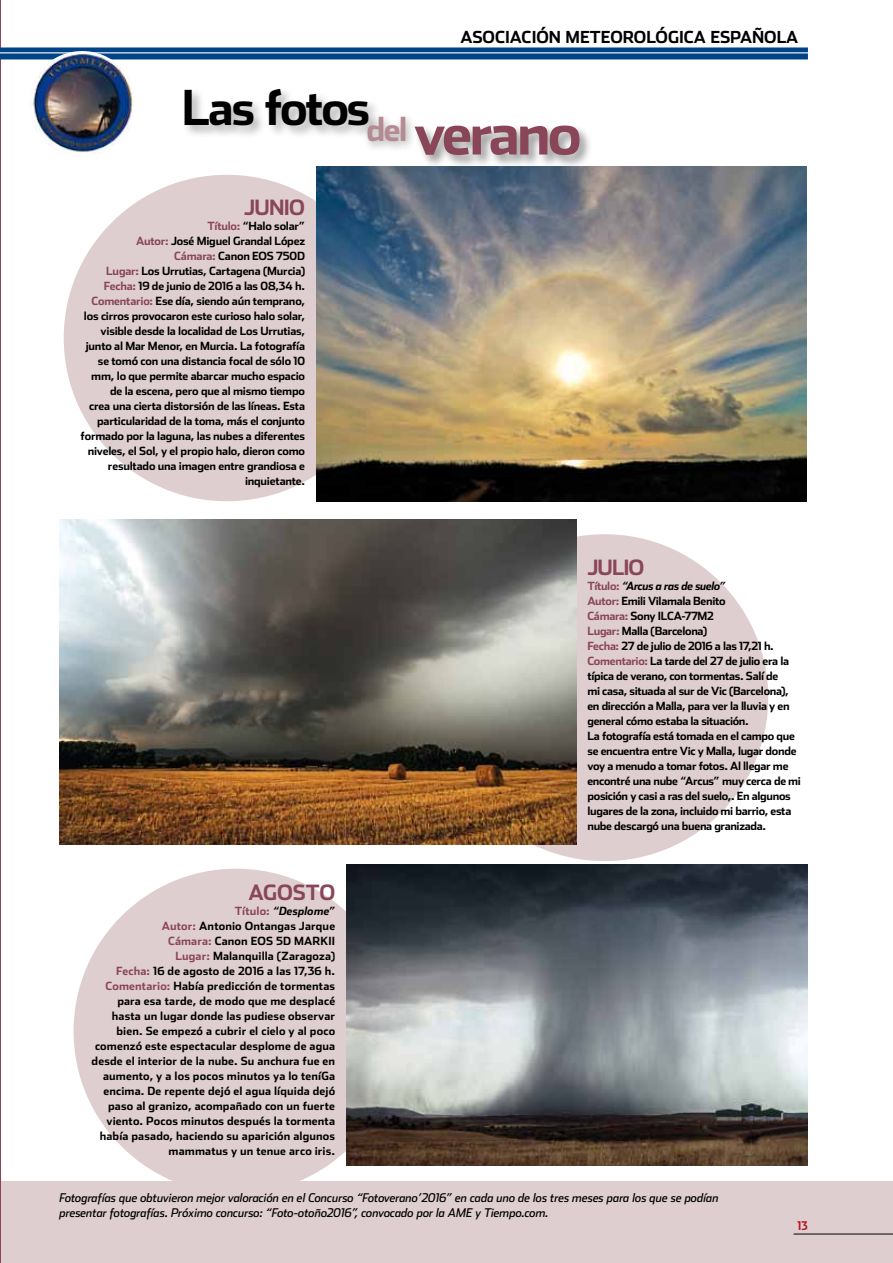
<style>
.page{position:relative;width:893px;height:1263px;background:#fff}
.page>*{position:absolute;margin:0;border:0;box-sizing:border-box;transform-origin:0 0}
.t1{font:700 48px "Stainless";color:#000}
.t2{font:700 21px "Stainless";color:#894659}
.t3{font:700 16.5px "Stainless";color:#000}
.t4{font:italic 12px/15px "Stainless";letter-spacing:-.01em;color:#000}
.t5{font:700 12px "Stainless Cond";color:#b51621}
.t6{font:700 11.25px/15px "Stainless";letter-spacing:-.015em;color:#000;text-align:right}
.t7{font:700 11.25px "Stainless";letter-spacing:.01em;color:#000}
.t8{font:italic 700 11.25px "Stainless";letter-spacing:.005em;color:#000}
.s1{font-size:58.5px;color:#894659}
.s2{color:#894659}
.s3{font-style:normal;color:#894659}
.s4{font-style:italic}
</style>
<div class="page">
<div style="left:0;top:1181px;width:893px;height:82px;background:#dfcecf"></div>
<hr style="left:794px;top:1234px;width:99px;height:1px;background:#000">
<hr style="left:0;top:0;width:1px;height:1263px;background:#894659">
<div style="left:0;top:47px;width:808px;height:12px;background:#004387"></div>
<hr style="left:0;top:52px;width:808px;height:1px;background:#fff">
<div style="left:64px;top:175px;width:326px;height:326px;background:#dfcecf;border-radius:50%"></div>
<div style="left:441px;top:534px;width:327px;height:327px;background:#dfcecf;border-radius:50%"></div>
<div style="left:74px;top:869px;width:325px;height:325px;background:#dfcecf;border-radius:50%"></div>
<div style="left:183px;top:86px;width:200px;height:53px;background:#000;opacity:.3"></div>
<div style="left:362px;top:112px;width:54px;height:40px;background:#000;opacity:.3"></div>
<div style="left:412px;top:123px;width:180px;height:46px;background:#000;opacity:.4"></div>
<img style="left:28px;top:51px;width:108px;height:104px">
<img style="left:316px;top:167px;width:491px;height:334px">
<img style="left:60px;top:519px;width:516px;height:325px">
<img style="left:347px;top:865px;width:461px;height:300px">
<h3 class="t3" style="left:461px;top:27px;width:11px">ASOCIACIÓN</h3>
<h3 class="t3" style="left:566px;top:27px;width:26px">METEOROLÓGICA</h3>
<h3 class="t3" style="left:710px;top:27px;width:66px">ESPAÑOLA</h3>
<h1 class="t1" style="left:182px;top:79px;width:401px">Las fotos<sub>del</sub> <span class="s1">verano</span></h1>
<h2 class="t2" style="left:244px;top:195px;width:24px">JUNIO</h2>
<p class="t6" style="left:207px;top:218px;width:99px"><span class="s2">Título:</span> “Halo solar”</p>
<p class="t6" style="left:136px;top:233px;width:170px"><span class="s2">Autor:</span> José Miguel Grandal López</p>
<p class="t6" style="left:174px;top:248px;width:86px"><span class="s2">Cámara:</span> Canon EOS</p>
<p class="t6" style="left:81px;top:248px;width:226px">750D<br><span class="s2">Lugar:</span> Los Urrutias, Cartagena (Murcia)<br><span class="s2">Fecha:</span> 19 de junio de 2016 a las 08,34 h.<br><span class="s2">Comentario:</span> Ese día, siendo aún temprano, los cirros provocaron este curioso halo solar, visible desde la localidad de Los Urrutias, junto al Mar Menor, en Murcia. La fotografía se tomó con una distancia focal de sólo 10 mm, lo que permite abarcar mucho espacio de la escena, pero que al mismo tiempo<br>crea una cierta distorsión de las líneas. Esta particularidad de la toma, más el conjunto formado por la laguna, las nubes a diferentes niveles, el Sol, y el propio halo, dieron como resultado una imagen entre grandiosa e inquietante.</p>
<h2 class="t2" style="left:249px;top:880px;width:16px">AGOSTO</h2>
<p class="t8" style="left:235px;top:904px;width:102px"><span class="s3">Título:</span> “Desplome”</p>
<p class="t6" style="left:162px;top:918px;width:175px"><span class="s2">Autor:</span> Antonio Ontangas Jarque</p>
<p class="t6" style="left:168px;top:933px;width:91px"><span class="s2">Cámara:</span> Canon EOS</p>
<p class="t6" style="left:276px;top:933px;width:56px">5D MARKII</p>
<p class="t6" style="left:175px;top:948px;width:161px"><span class="s2">Lugar:</span> Malanquilla (Zaragoza)</p>
<p class="t7" style="left:116px;top:964px;width:221px"><span class="s2">Fecha:</span> 16 de agosto de 2016 a las 17,36 h.</p>
<p class="t6" style="left:105px;top:978px;width:231px"><span class="s2">Comentario:</span> Había predicción de tormentas</p>
<p class="t6" style="left:117px;top:993px;width:219px">para esa tarde, de modo que me desplacé</p>
<p class="t6" style="left:112px;top:1008px;width:225px">hasta un lugar donde las pudiese observar</p>
<p class="t6" style="left:117px;top:1023px;width:220px">bien. Se empezó a cubrir el cielo y al poco</p>
<p class="t6" style="left:95px;top:1038px;width:242px">comenzó este espectacular desplome de agua</p>
<p class="t6" style="left:92px;top:1053px;width:245px">desde el interior de la nube. Su anchura fue en</p>
<p class="t6" style="left:103px;top:1068px;width:234px">aumento, y a los pocos minutos ya lo tení¬a</p>
<p class="t7" style="left:103px;top:1084px;width:233px">encima. De repente dejó el agua líquida dejó</p>
<p class="t6" style="left:108px;top:1098px;width:228px">paso al granizo, acompañado con un fuerte</p>
<p class="t6" style="left:106px;top:1113px;width:230px">viento. Pocos minutos después la tormenta</p>
<p class="t6" style="left:100px;top:1128px;width:237px">había pasado, haciendo su aparición algunos</p>
<p class="t6" style="left:169px;top:1143px;width:168px">mammatus y un tenue arco iris.</p>
<h2 class="t2" style="left:587px;top:555px;width:23px">JULIO</h2>
<p class="t6" style="left:587px;top:578px;width:140px;text-align:justify"><span class="s2">Título:</span> <span class="s4">“Arcus a ras de suelo” </span><span class="s2">Autor:</span> Emili Vilamala Benito <span class="s2">Cámara:</span> Sony ILCA</p>
<p class="t6" style="left:587px;top:608px;width:215px;text-align:left;text-indent:94px">-77M2<br><span class="s2">Lugar:</span> Malla (Barcelona)<br><span class="s2">Fecha:</span> 27 de julio de 2016 a las 17,21 h.<br><span class="s2">Comentario:</span> La tarde del 27 de julio era la típica de verano, con tormentas. Salí de<br>mi casa, situada al sur de Vic (Barcelona), en dirección a Malla, para ver la lluvia y en general cómo estaba la situación.<br>La fotografía está tomada en el campo que se encuentra entre Vic y Malla, lugar donde voy a menudo a tomar fotos. Al llegar me encontré una nube “Arcus” muy cerca de mi posición y casi a ras del suelo,. En algunos lugares de la zona, incluido mi barrio, esta nube descargó una buena granizada.</p>
<p class="t4" style="left:60px;top:1190px;width:661px">Fotografías que obtuvieron mejor valoración en el Concurso “Fotoverano’2016” en cada uno de los tres meses para los que se podían presentar fotografías. Próximo concurso: “Foto-otoño2016”, convocado por la AME y Tiempo.com.</p>
<p class="t5" style="left:797px;top:1218px;width:12px">13</p>
</div>
